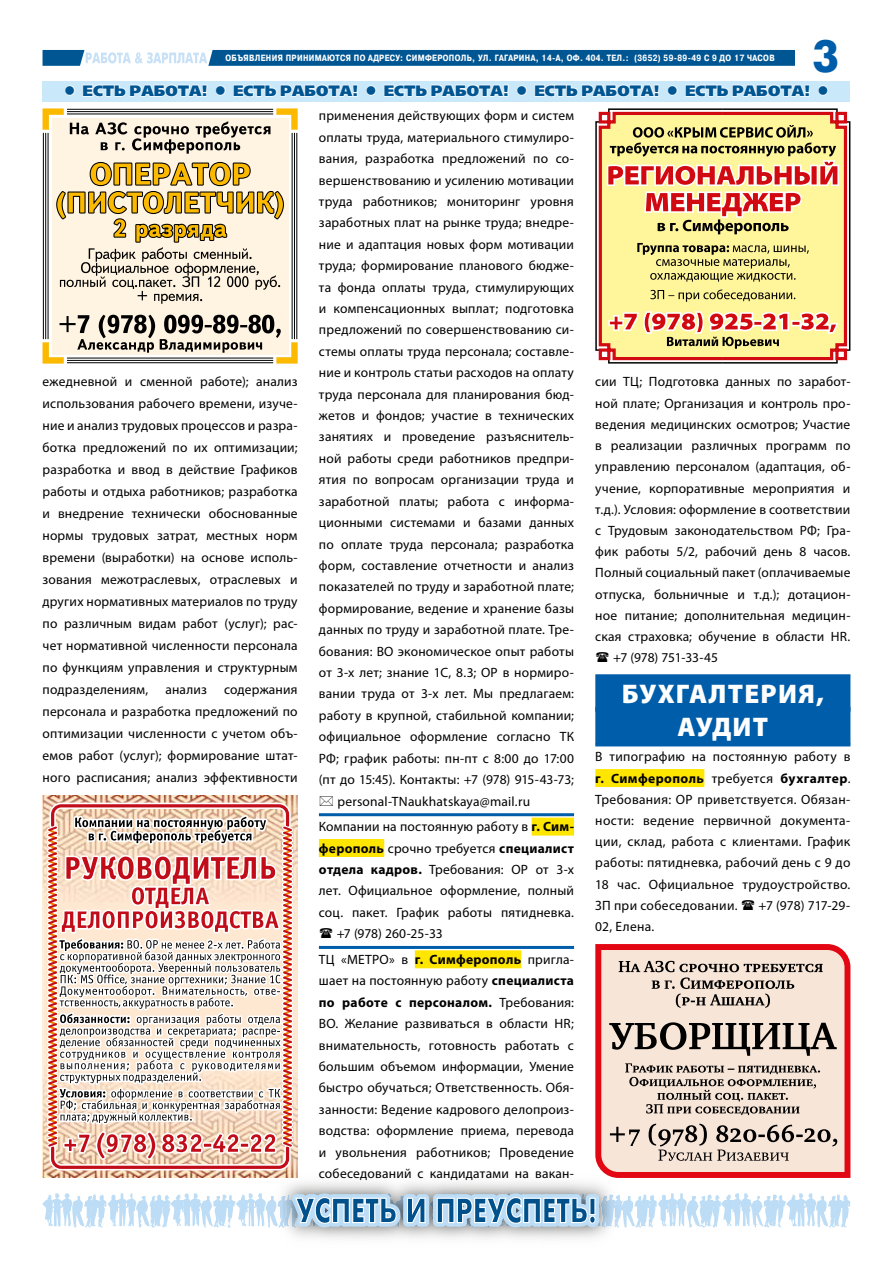
<style>
.page{position:relative;width:893px;height:1263px;background:#fff}
.page>*{position:absolute;margin:0;border:0;box-sizing:border-box;transform-origin:0 0}
.t1{font:45px "Futuris Extra CTT";color:#005da9}
.t2{font:900 27px/32.5px "Myriad Pro";letter-spacing:.045em;color:#fff;text-align:center}
.t3{font:15px "Free Set Extra CTT";color:#005693}
.t4{font:13.5px/22px "Myriad Pro";letter-spacing:.015em;color:#000;text-align:justify}
.t5{font:700 13.5px "Myriad Pro";letter-spacing:.02em;color:#000}
.t6{font:13.5px "Myriad Pro";letter-spacing:-.005em;color:#000}
.t7{font:13.5px "Myriad Pro";letter-spacing:-.01em;color:#000}
.t8{font:700 9px "Pragmatica Cond C";letter-spacing:.04em;color:#fff}
.s1{font-weight:700}
.s2{font-weight:400}
</style>
<div class="page">
<svg style="left:42px;top:1193px;width:808px;height:34px"></svg>
<svg style="left:43px;top:50px;width:751px;height:16px;background:#2a72a5"></svg>
<div style="left:43px;top:81px;width:807px;height:21px;background:#c9e9fb"></div>
<svg style="left:65px;top:85px;width:10px;height:11px"></svg>
<svg style="left:82px;top:84px;width:126px;height:13px"></svg>
<svg style="left:215px;top:84px;width:143px;height:13px"></svg>
<svg style="left:366px;top:85px;width:11px;height:11px"></svg>
<svg style="left:383px;top:84px;width:126px;height:13px"></svg>
<svg style="left:516px;top:85px;width:11px;height:11px"></svg>
<svg style="left:534px;top:84px;width:126px;height:13px"></svg>
<svg style="left:667px;top:85px;width:11px;height:11px"></svg>
<svg style="left:685px;top:84px;width:125px;height:13px"></svg>
<svg style="left:818px;top:85px;width:10px;height:11px"></svg>
<hr style="left:319px;top:813px;width:255px;height:3px;background:#005da9">
<div style="left:532px;top:817px;width:42px;height:18px;background:#ffe600"></div>
<div style="left:319px;top:839px;width:65px;height:18px;background:#ffe600"></div>
<hr style="left:319px;top:946px;width:255px;height:3px;background:#005da9">
<div style="left:415px;top:950px;width:106px;height:18px;background:#ffe600"></div>
<div style="left:595px;top:674px;width:255px;height:38px;background:#005da9"></div>
<div style="left:595px;top:707px;width:255px;height:37px;background:#005da9"></div>
<hr style="left:595px;top:743px;width:255px;height:3px;background:#005da9">
<div style="left:595px;top:769px;width:109px;height:18px;background:#ffe600"></div>
<svg style="left:43px;top:108px;width:255px;height:256px"></svg>
<hr style="left:67px;top:111px;width:206px;height:1px;background:#000">
<hr style="left:67px;top:109px;width:206px;height:1px;background:#000">
<hr style="left:67px;top:360px;width:206px;height:1px;background:#000">
<hr style="left:67px;top:362px;width:206px;height:1px;background:#000">
<hr style="left:45px;top:133px;width:1px;height:206px;background:#000">
<hr style="left:294px;top:133px;width:1px;height:206px;background:#000">
<hr style="left:67px;top:114px;width:206px;height:1px;background:#000">
<hr style="left:67px;top:358px;width:206px;height:1px;background:#000">
<hr style="left:43px;top:133px;width:1px;height:206px;background:#000">
<hr style="left:48px;top:133px;width:1px;height:206px;background:#000">
<hr style="left:296px;top:133px;width:1px;height:206px;background:#000">
<hr style="left:292px;top:133px;width:1px;height:206px;background:#000">
<svg style="left:55px;top:122px;width:230px;height:231px;background:#d5c7a9"></svg>
<svg style="left:595px;top:944px;width:255px;height:234px;background:#ef928f"></svg>
<svg style="left:609px;top:961px;width:228px;height:200px;background:#ccbdb3"></svg>
<svg style="left:44px;top:795px;width:253px;height:383px"></svg>
<svg style="left:595px;top:108px;width:255px;height:256px;background:#e1bd83"></svg>
<p class="t8" style="left:225px;top:53px;width:551px">объявления принимаются по адресу: симферополь, ул. гагарина, 14-а, оф. 404. тел.: (3652) 59-89-49 с 9 до 17 часов</p>
<h1 class="t1" style="left:813px;top:31px;width:28px">3</h1>
<p class="t3" style="left:64px;top:82px;width:30px">● ест</p>
<p class="t3" style="left:114px;top:82px;width:65px">ь работа</p>
<p class="t3" style="left:202px;top:82px;width:43px">! ● ест</p>
<p class="t3" style="left:265px;top:82px;width:65px">ь работа</p>
<p class="t3" style="left:352px;top:82px;width:43px">! ● ест</p>
<p class="t3" style="left:415px;top:82px;width:65px">ь работа</p>
<p class="t3" style="left:503px;top:82px;width:43px">! ● ест</p>
<p class="t3" style="left:566px;top:82px;width:65px">ь работа</p>
<p class="t3" style="left:653px;top:82px;width:43px">! ● ест</p>
<p class="t3" style="left:717px;top:82px;width:65px">ь работа</p>
<p class="t3" style="left:804px;top:82px;width:26px">! ●</p>
<p class="t4" style="left:43px;top:371px;width:257px">ежедневной и сменной работе); анализ использования рабочего времени, изуче&shy;ние и анализ трудовых процессов и разра&shy;ботка предложений по их оптимизации; разработка и ввод в действие Графиков работы и отдыха работников; разработка и внедрение технически обоснованные нормы трудовых затрат, местных норм времени (выработки) на основе исполь&shy;зования межотраслевых, отраслевых и других нормативных материалов по труду по различным видам работ (услуг); рас&shy;чет нормативной численности персонала по функциям управления и структурным подразделениям,</p>
<p class="t4" style="left:43px;top:679px;width:257px;text-indent:181px">содержания персонала и разработка предложений по оптимизации численности с учетом объ&shy;емов работ (услуг); формирование штат&shy;ного расписания; анализ эффективности</p>
<p class="t4" style="left:165px;top:679px;width:43px">анализ</p>
<p class="t4" style="left:319px;top:104px;width:257px">применения действующих форм и систем</p>
<p class="t4" style="left:319px;top:126px;width:257px">оплаты труда, материального стимулиро-</p>
<p class="t4" style="left:319px;top:147px;width:257px">вания, разработка предложений по со-</p>
<p class="t4" style="left:319px;top:169px;width:257px">вершенствованию и усилению мотивации</p>
<p class="t4" style="left:319px;top:190px;width:257px">труда работников; мониторинг уровня</p>
<p class="t4" style="left:319px;top:212px;width:257px">заработных плат на рынке труда; внедре-</p>
<p class="t4" style="left:319px;top:233px;width:257px">ние и адаптация новых форм мотивации</p>
<p class="t4" style="left:319px;top:254px;width:257px">труда; формирование планового бюдже-</p>
<p class="t4" style="left:319px;top:276px;width:257px">та фонда оплаты труда, стимулирующих</p>
<p class="t4" style="left:319px;top:297px;width:257px">и компенсационных выплат; подготовка</p>
<p class="t4" style="left:319px;top:319px;width:257px">предложений по совершенствованию си-</p>
<p class="t4" style="left:319px;top:340px;width:257px">стемы оплаты труда персонала; составле-</p>
<p class="t4" style="left:319px;top:361px;width:257px">ние и контроль статьи расходов на оплату</p>
<p class="t4" style="left:319px;top:383px;width:257px">труда персонала для планирования бюд-</p>
<p class="t4" style="left:319px;top:404px;width:257px">жетов и фондов; участие в технических</p>
<p class="t4" style="left:319px;top:426px;width:257px">занятиях и проведение разъяснитель-</p>
<p class="t4" style="left:319px;top:447px;width:257px">ной работы среди работников предпри-</p>
<p class="t4" style="left:319px;top:468px;width:257px">ятия по вопросам организации труда и</p>
<p class="t4" style="left:319px;top:490px;width:257px">заработной платы; работа с информа-</p>
<p class="t4" style="left:319px;top:511px;width:257px">ционными системами и базами данных</p>
<p class="t4" style="left:319px;top:533px;width:257px">по оплате труда персонала; разработка</p>
<p class="t4" style="left:319px;top:554px;width:257px">форм, составление отчетности и анализ</p>
<p class="t4" style="left:319px;top:576px;width:257px">показателей по труду и заработной плате;</p>
<p class="t4" style="left:319px;top:597px;width:257px">формирование, ведение и хранение базы</p>
<p class="t4" style="left:319px;top:618px;width:257px">данных по труду и заработной плате. Тре-</p>
<p class="t4" style="left:319px;top:640px;width:257px">бования: ВО экономическое опыт работы</p>
<p class="t4" style="left:319px;top:661px;width:257px">от 3-х лет; знание 1С, 8.3; ОР в нормиро-</p>
<p class="t4" style="left:319px;top:683px;width:257px">вании труда от 3-х лет. Мы предлагаем:</p>
<p class="t4" style="left:319px;top:704px;width:257px">работу в крупной, стабильной компании;</p>
<p class="t4" style="left:319px;top:725px;width:257px">официальное оформление согласно ТК</p>
<p class="t4" style="left:319px;top:747px;width:257px">РФ; график работы: пн-пт с 8:00 до 17:00</p>
<p class="t4" style="left:319px;top:768px;width:257px">(пт до 15:45). Контакты: +7 (978) 915-43-73;</p>
<p class="t4" style="left:337px;top:790px;width:194px">personal-TNaukhatskaya@mail.ru</p>
<p class="t4" style="left:319px;top:815px;width:257px">Компании на постоянную работу в <span class="s1">г. Сим-</span></p>
<p class="t5" style="left:319px;top:839px;width:257px">ферополь <span class="s2">срочно требуется</span> специалист</p>
<p class="t4" style="left:319px;top:858px;width:257px"><span class="s1">отдела кадров.</span> Требования: ОР от 3-х</p>
<p class="t4" style="left:319px;top:880px;width:257px">лет. Официальное оформление, полный</p>
<p class="t4" style="left:319px;top:901px;width:257px">соц. пакет. График работы пятидневка.</p>
<p class="t6" style="left:337px;top:925px;width:108px">+7 (978) 260-25-33</p>
<p class="t4" style="left:319px;top:948px;width:257px;line-height:21.5px">ТЦ «МЕТРО» в <span class="s1">г. Симферополь</span> пригла&shy;шает на постоянную работу <span class="s1">специалиста по работе с персоналом.</span> Требования:<br>ВО. Желание развиваться в области HR; внимательность, готовность работать с большим объемом информации, Умение быстро обучаться; Ответственность. Обя&shy;занности: Ведение кадрового делопроиз&shy;водства: оформление приема, перевода и увольнения работников; Проведение собеседований с кандидатами на вакан-</p>
<p class="t4" style="left:595px;top:371px;width:257px">сии ТЦ; Подготовка данных по заработ-</p>
<p class="t4" style="left:595px;top:392px;width:257px">ной плате; Организация и контроль про-</p>
<p class="t4" style="left:595px;top:413px;width:257px">ведения медицинских осмотров; Участие</p>
<p class="t4" style="left:595px;top:434px;width:257px">в реализации различных программ по</p>
<p class="t4" style="left:595px;top:455px;width:257px">управлению персоналом (адаптация, об-</p>
<p class="t4" style="left:595px;top:477px;width:257px">учение, корпоративные мероприятия и</p>
<p class="t4" style="left:595px;top:498px;width:257px">т.д.). Условия: оформление в соответствии</p>
<p class="t4" style="left:595px;top:519px;width:257px">с Трудовым законодательством РФ; Гра-</p>
<p class="t4" style="left:595px;top:540px;width:257px">фик работы 5/2, рабочий день 8 часов.</p>
<p class="t4" style="left:595px;top:562px;width:257px">Полный социальный пакет (оплачиваемые</p>
<p class="t4" style="left:595px;top:583px;width:257px">отпуска, больничные и т.д.); дотацион-</p>
<p class="t4" style="left:595px;top:604px;width:257px">ное питание; дополнительная медицин-</p>
<p class="t4" style="left:595px;top:625px;width:257px">ская страховка; обучение в области HR.</p>
<p class="t7" style="left:613px;top:649px;width:106px">+7 (978) 751-33-45</p>
<h2 class="t2" style="left:622px;top:678px;width:204px">Бухгалтерия, аудит</h2>
<p class="t4" style="left:595px;top:746px;width:257px;line-height:21.1px">В типографию на постоянную работу в <span class="s1">г. Симферополь</span> требуется <span class="s1">бухгалтер</span>.<br>Требования: ОР приветствуется. Обязан&shy;ности: ведение первичной документа&shy;ции, склад, работа с клиентами. График работы: пятидневка, рабочий день с 9 до 18 час. Официальное трудоустройство.<br>ЗП при собеседовании.</p>
<p class="t4" style="left:759px;top:894px;width:93px">+7 (978) 717-29-</p>
<p class="t4" style="left:595px;top:915px;width:61px">02, Елена.</p>
</div>
